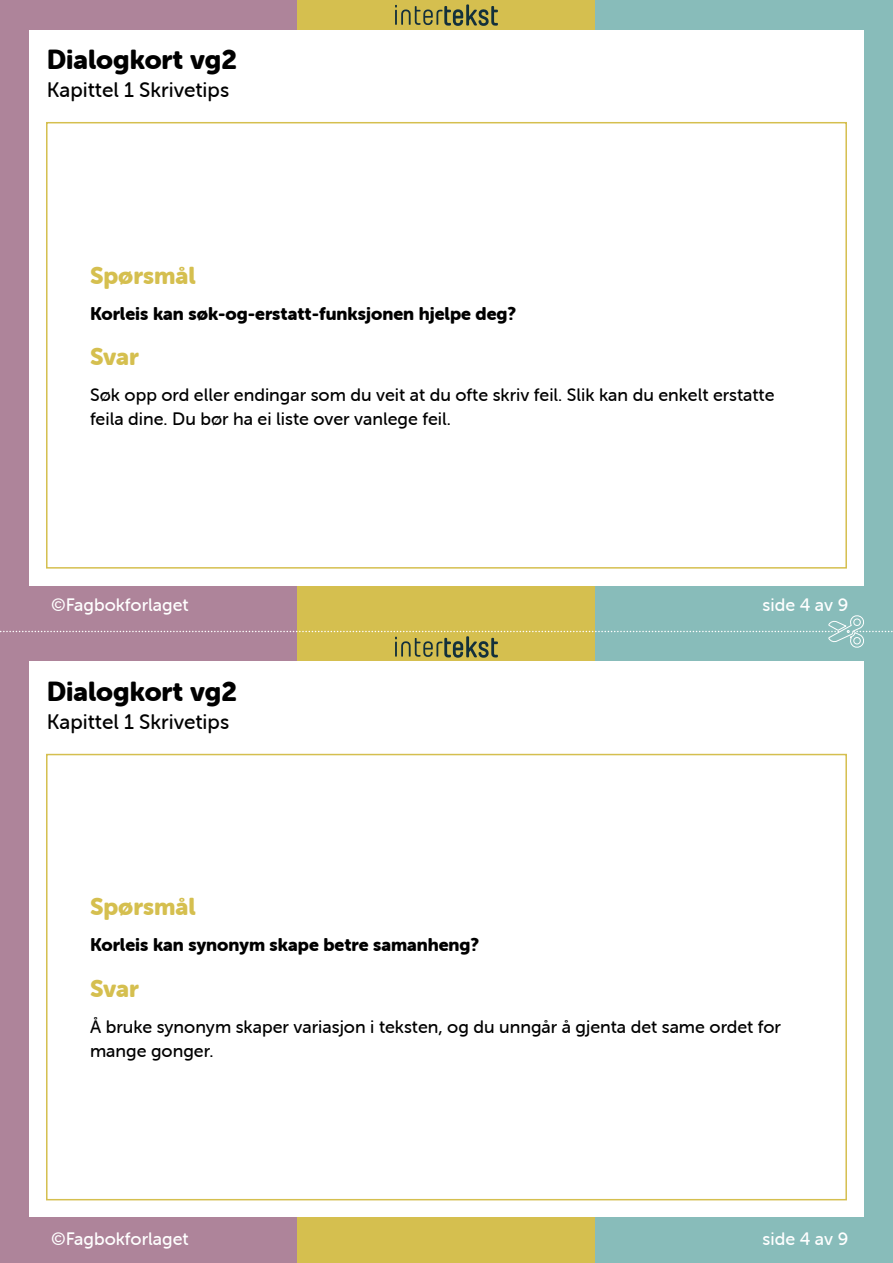
<style>
.page{position:relative;width:893px;height:1263px;background:#fff}
.page>*{position:absolute;margin:0;border:0;box-sizing:border-box;transform-origin:0 0}
.t1{font:27px "Museo Sans Rounded 900";color:#000}
.Card_Heading{font:24px "Museo Sans Rounded 900";color:#d5bf4f}
.t2{font:21px "Museo Sans Rounded 500";color:#000}
.Svar{font:18px/24px "Museo Sans Rounded 500";color:#000}
.Sporsmal{font:18px "Museo Sans Rounded 900";color:#000}
.Sporsmal-2{font:18px "Museo Sans Rounded 500";color:#fff}
</style>
<div class="page">
<div style="left:0;top:0;width:298px;height:632px;background:#ae849a"></div>
<div style="left:0;top:632px;width:298px;height:631px;background:#ae849a"></div>
<div style="left:298px;top:0;width:297px;height:632px;background:#d5bf4f"></div>
<div style="left:298px;top:632px;width:297px;height:631px;background:#d5bf4f"></div>
<div style="left:595px;top:0;width:298px;height:632px;background:#88bcba"></div>
<div style="left:595px;top:632px;width:298px;height:631px;background:#88bcba"></div>
<svg style="left:395px;top:4px;width:103px;height:22px"></svg>
<svg style="left:0;top:615px;width:893px;height:43px"></svg>
<div style="left:29px;top:30px;width:835px;height:555px;background:#fff"></div>
<div style="left:29px;top:662px;width:835px;height:555px;background:#fff"></div>
<div style="left:46px;top:122px;width:801px;height:447px;border:2px solid #d5bf4f"></div>
<div style="left:46px;top:754px;width:801px;height:446px;border:2px solid #d5bf4f"></div>
<h1 class="t1" style="left:47px;top:44px;width:192px">Dialogkort vg2</h1>
<p class="t2" style="left:47px;top:78px;width:184px">Kapittel 1 Skrivetips</p>
<p class="Card_Heading" style="left:90px;top:262px;width:107px">Spørsmål</p>
<p class="Sporsmal" style="left:90px;top:303px;width:428px">Korleis kan søk-og-erstatt-funksjonen hjelpe deg?</p>
<p class="Card_Heading" style="left:90px;top:343px;width:50px">Svar</p>
<p class="Svar" style="left:90px;top:383px;width:686px">Søk opp ord eller endingar som du veit at du ofte skriv feil. Slik kan du enkelt erstatte feila dine. Du bør ha ei liste over vanlege feil.</p>
<p class="Sporsmal-2" style="left:51px;top:595px;width:139px">©Fagbokforlaget</p>
<p class="Sporsmal-2" style="left:763px;top:595px;width:87px">side 4 av 9</p>
<h1 class="t1" style="left:47px;top:676px;width:192px">Dialogkort vg2</h1>
<p class="t2" style="left:47px;top:710px;width:184px">Kapittel 1 Skrivetips</p>
<p class="Card_Heading" style="left:90px;top:893px;width:107px">Spørsmål</p>
<p class="Sporsmal" style="left:90px;top:935px;width:391px">Korleis kan synonym skape betre samanheng?</p>
<p class="Card_Heading" style="left:90px;top:975px;width:50px">Svar</p>
<p class="Svar" style="left:90px;top:1015px;width:692px">Å bruke synonym skaper variasjon i teksten, og du unngår å gjenta det same ordet for mange gonger.</p>
<p class="Sporsmal-2" style="left:51px;top:1228px;width:139px">©Fagbokforlaget</p>
<p class="Sporsmal-2" style="left:763px;top:1228px;width:87px">side 4 av 9</p>
</div>
